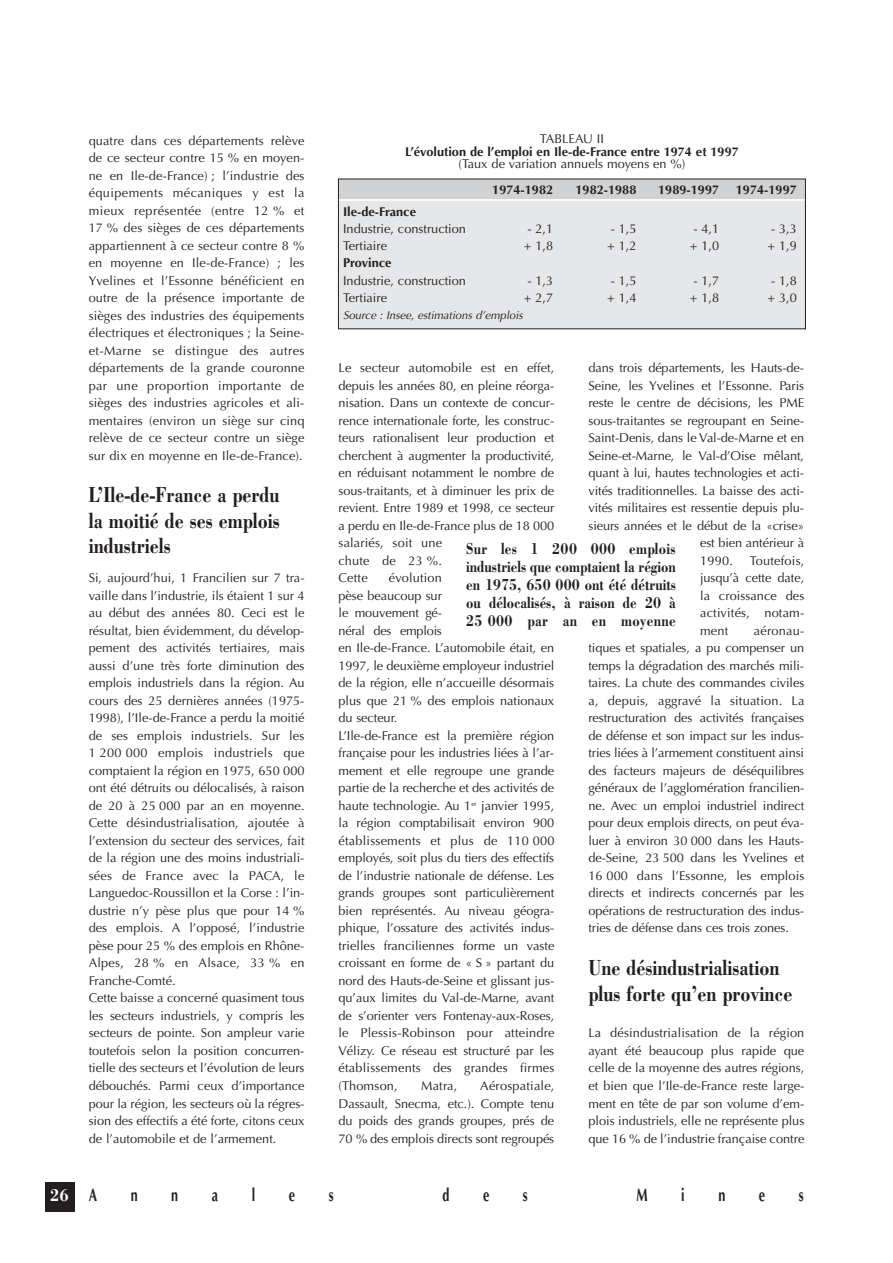
<style>
.page{position:relative;width:893px;height:1263px;background:#fff}
.page>*{position:absolute;margin:0;border:0;box-sizing:border-box;transform-origin:0 0}
.t1{font:700 22.5px/25.5px "Bodoni";color:#231f20;text-align:justify;scale:.8 1}
.t2{font:700 18px "Optima";color:#231f20;scale:.7 1}
.t3{font:700 18px "Bodoni";color:#fff;scale:.85 1}
.t4{font:700 16.5px/18px "Bodoni";color:#231f20;text-align:justify;scale:.8 1}
.t5{font:12.75px/17.5px "Optima";letter-spacing:-.005em;color:#231f20;text-align:justify}
.t6{font:700 12.75px "Optima";color:#231f20}
.t7{font:italic 11.25px "Optima";color:#231f20}
.s1{font-family:"Optima";color:#231f20}
</style>
<div class="page">
<div style="left:45px;top:1182px;width:29px;height:30px;background:#231f20"></div>
<div style="left:339px;top:179px;width:466px;height:149px;background:#e6e7e9"></div>
<div style="left:339px;top:179px;width:466px;height:21px;background:#d1d2d4"></div>
<hr style="left:339px;top:199px;width:466px;height:2px;background:#fff">
<p class="t5" style="left:89px;top:133px;width:217px">quatre dans ces départements relève de ce secteur contre 15 % en moyen&shy;ne en Ile-de-France) ; l’industrie des équipements mécaniques y est la mieux représentée (entre 12 % et 17 % des sièges de ces départements appartiennent à ce secteur contre 8 % en moyenne en Ile-de-France) ; les Yvelines et l’Essonne bénéficient en outre de la présence importante de sièges des industries des équipements électriques et électroniques ; la Seine&shy;et-Marne se distingue des autres départements de la grande couronne par une proportion importante de sièges des industries agricoles et ali&shy;mentaires (environ un siège sur cinq relève de ce secteur contre un siège sur dix en moyenne en Ile-de-France).</p>
<h1 class="t1" style="left:89px;top:482px;width:240px">L’Ile-de-France a perdu la moitié de ses emplois industriels</h1>
<p class="t5" style="left:89px;top:570px;width:217px;text-align:left">Si, aujourd’hui, 1 Francilien sur 7 tra&shy;vaille dans l’industrie, ils étaient 1 sur 4 au début des années 80. Ceci est le résultat, bien évidemment, du dévelop&shy;pement des activités tertiaires, mais aussi d’une très forte diminution des emplois industriels dans la région. Au cours des 25 dernières années (1975- 1998), l’Ile-de-France a perdu la moitié de ses emplois industriels. Sur les 1 200 000 emplois industriels que comptaient la région en 1975, 650 000 ont été détruits ou délocalisés, à raison de 20 à 25 000 par an en moyenne.<br>Cette désindustrialisation, ajoutée à l’extension du secteur des services, fait de la région une des moins industriali&shy;sées de France avec la PACA, le Languedoc-Roussillon et la Corse : l’in&shy;dustrie n’y pèse plus que pour 14 % des emplois. A l’opposé, l’industrie pèse pour 25 % des emplois en Rhône-Alpes, 28 % en Alsace, 33 % en Franche-Comté.<br>Cette baisse a concerné quasiment tous les secteurs industriels, y compris les secteurs de pointe. Son ampleur varie toutefois selon la position concurren&shy;tielle des secteurs et l’évolution de leurs débouchés. Parmi ceux d’importance pour la région, les secteurs où la régres&shy;sion des effectifs a été forte, citons ceux de l’automobile et de l’armement.</p>
<p class="t5" style="left:540px;top:131px;width:66px">TABLEAU II</p>
<p class="t6" style="left:405px;top:146px;width:335px">L’évolution de l’emploi en Ile-de-France entre 1974 et 1997</p>
<p class="t5" style="left:458px;top:157px;width:228px">(Taux de variation annuels moyens en %)</p>
<p class="t6" style="left:492px;top:184px;width:62px">1974-1982</p>
<p class="t6" style="left:575px;top:184px;width:62px">1982-1988</p>
<p class="t6" style="left:658px;top:184px;width:62px">1989-1997</p>
<p class="t6" style="left:736px;top:184px;width:62px">1974-1997</p>
<p class="t6" style="left:343px;top:206px;width:74px">Ile-de-France</p>
<p class="t5" style="left:343px;top:221px;width:124px">Industrie, construction</p>
<p class="t5" style="left:527px;top:221px;width:27px">- 2,1</p>
<p class="t5" style="left:611px;top:221px;width:27px">- 1,5</p>
<p class="t5" style="left:693px;top:221px;width:27px">- 4,1</p>
<p class="t5" style="left:771px;top:221px;width:27px">- 3,3</p>
<p class="t5" style="left:343px;top:238px;width:46px">Tertiaire</p>
<p class="t5" style="left:524px;top:238px;width:31px">+ 1,8</p>
<p class="t5" style="left:607px;top:238px;width:31px">+ 1,2</p>
<p class="t5" style="left:690px;top:238px;width:31px">+ 1,0</p>
<p class="t5" style="left:767px;top:238px;width:31px">+ 1,9</p>
<p class="t6" style="left:343px;top:258px;width:50px">Province</p>
<p class="t5" style="left:343px;top:273px;width:124px">Industrie, construction</p>
<p class="t5" style="left:527px;top:273px;width:27px">- 1,3</p>
<p class="t5" style="left:611px;top:273px;width:27px">- 1,5</p>
<p class="t5" style="left:693px;top:273px;width:27px">- 1,7</p>
<p class="t5" style="left:771px;top:273px;width:27px">- 1,8</p>
<p class="t5" style="left:343px;top:290px;width:46px">Tertiaire</p>
<p class="t5" style="left:524px;top:290px;width:31px">+ 2,7</p>
<p class="t5" style="left:607px;top:290px;width:31px">+ 1,4</p>
<p class="t5" style="left:690px;top:290px;width:31px">+ 1,8</p>
<p class="t5" style="left:767px;top:290px;width:31px">+ 3,0</p>
<p class="t7" style="left:343px;top:311px;width:181px">Source : Insee, estimations d’emplois</p>
<p class="t5" style="left:339px;top:360px;width:217px;text-align:left">Le secteur automobile est en effet, depuis les années 80, en pleine réorga&shy;nisation. Dans un contexte de concur&shy;rence internationale forte, les construc&shy;teurs rationalisent leur production et cherchent à augmenter la productivité, en réduisant notamment le nombre de sous-traitants, et à diminuer les prix de revient. Entre 1989 et 1998, ce secteur a perdu en Ile-de-France plus de 18 000 salariés, soit une<br>chute de 23 %.<br>Cette</p>
<p class="t5" style="left:588px;top:360px;width:217px">dans trois départements, les Hauts-de-</p>
<p class="t5" style="left:588px;top:378px;width:217px">Seine, les Yvelines et l’Essonne. Paris</p>
<p class="t5" style="left:588px;top:395px;width:217px">reste le centre de décisions, les PME</p>
<p class="t5" style="left:588px;top:413px;width:217px">sous-traitantes se regroupant en Seine-</p>
<p class="t5" style="left:588px;top:430px;width:217px">Saint-Denis, dans le Val-de-Marne et en</p>
<p class="t5" style="left:588px;top:448px;width:217px">Seine-et-Marne, le Val-d’Oise mêlant,</p>
<p class="t5" style="left:588px;top:465px;width:217px">quant à lui, hautes technologies et acti-</p>
<p class="t5" style="left:588px;top:483px;width:217px">vités traditionnelles. La baisse des acti-</p>
<p class="t5" style="left:588px;top:500px;width:217px">vités militaires est ressentie depuis plu-</p>
<p class="t5" style="left:588px;top:518px;width:217px">sieurs années et le début de la «crise»</p>
<p class="t5" style="left:700px;top:535px;width:106px">est bien antérieur à</p>
<p class="t5" style="left:700px;top:553px;width:34px">1990.</p>
<p class="t4" style="left:466px;top:539px;width:264px">Sur les 1 200 000 emplois industriels que comptaient la région en 1975, 650 000 ont été détruits ou délocalisés, à raison de 20 à 25 000 par an en moyenne</p>
<p class="t5" style="left:700px;top:553px;width:106px;text-indent:50px">Toutefois, jusqu’à cette date, la croissance des activités, notam&shy;ment</p>
<p class="t5" style="left:339px;top:570px;width:218px;text-align:left;text-indent:50px">évolution<br>pèse beaucoup sur<br>le mouvement gé-<br>néral des emplois<br>en Ile-de-France. L’automobile était, en 1997, le deuxième employeur industriel de la région, elle n’accueille désormais plus que 21 % des emplois nationaux du secteur.<br>L’Ile-de-France est la première région française pour les industries liées à l’ar&shy;mement et elle regroupe une grande partie de la recherche et des activités de haute technologie. Au 1<sup>er</sup> janvier 1995, la région comptabilisait environ 900 établissements et plus de 110 000 employés, soit plus du tiers des effectifs de l’industrie nationale de défense. Les grands groupes sont particulièrement bien représentés. Au niveau géogra&shy;phique, l’ossature des activités indus&shy;trielles franciliennes forme un vaste croissant en forme de « S » partant du nord des Hauts-de-Seine et glissant jus&shy;qu’aux limites du Val-de-Marne, avant de s’orienter vers Fontenay-aux-Roses, le Plessis-Robinson pour atteindre Vélizy. Ce réseau est structuré par les établissements des grandes firmes (Thomson,</p>
<p class="t5" style="left:588px;top:623px;width:218px;text-indent:166px">aéronau&shy;tiques et spatiales, a pu compenser un temps la dégradation des marchés mili&shy;taires. La chute des commandes civiles a, depuis, aggravé la situation. La restructuration des activités françaises de défense et son impact sur les indus&shy;tries liées à l’armement constituent ainsi des facteurs majeurs de déséquilibres généraux de l’agglomération francilien&shy;ne. Avec un emploi industriel indirect pour deux emplois directs, on peut éva&shy;luer à environ 30 000 dans les Hauts&shy;de-Seine, 23 500 dans les Yvelines et 16 000 dans l’Essonne, les emplois directs et indirects concernés par les opérations de restructuration des indus&shy;tries de défense dans ces trois zones.</p>
<h1 class="t1" style="left:588px;top:954px;width:257px">Une désindustrialisation plus forte qu’en province</h1>
<p class="t5" style="left:588px;top:1025px;width:217px">La désindustrialisation de la région ayant été beaucoup plus rapide que celle de la moyenne des autres régions, et bien que l’Ile-de-France reste large&shy;ment en tête de par son volume d’em&shy;plois industriels, elle ne représente plus que 16 % de l’industrie française contre</p>
<p class="t5" style="left:339px;top:1078px;width:217px;text-indent:142px">Aérospatiale, Dassault, Snecma, etc.). Compte tenu du poids des grands groupes, prés de 70 % des emplois directs sont regroupés</p>
<p class="t5" style="left:421px;top:1078px;width:38px">Matra,</p>
<h2 class="t3" style="left:50px;top:1184px;width:57px">26 <span class="s1">A</span></h2>
<h2 class="t2" style="left:131px;top:1188px;width:12px">n</h2>
<h2 class="t2" style="left:171px;top:1188px;width:12px">n</h2>
<h2 class="t2" style="left:212px;top:1188px;width:11px">a</h2>
<h2 class="t2" style="left:252px;top:1188px;width:7px">l</h2>
<h2 class="t2" style="left:289px;top:1188px;width:10px">e</h2>
<h2 class="t2" style="left:329px;top:1188px;width:9px">s</h2>
<h2 class="t2" style="left:442px;top:1188px;width:12px">d</h2>
<h2 class="t2" style="left:483px;top:1188px;width:10px">e</h2>
<h2 class="t2" style="left:523px;top:1188px;width:9px">s</h2>
<h2 class="t2" style="left:636px;top:1188px;width:18px">M</h2>
<h2 class="t2" style="left:681px;top:1188px;width:7px">i</h2>
<h2 class="t2" style="left:718px;top:1188px;width:12px">n</h2>
<h2 class="t2" style="left:759px;top:1188px;width:10px">e</h2>
<h2 class="t2" style="left:799px;top:1188px;width:9px">s</h2>
</div>
